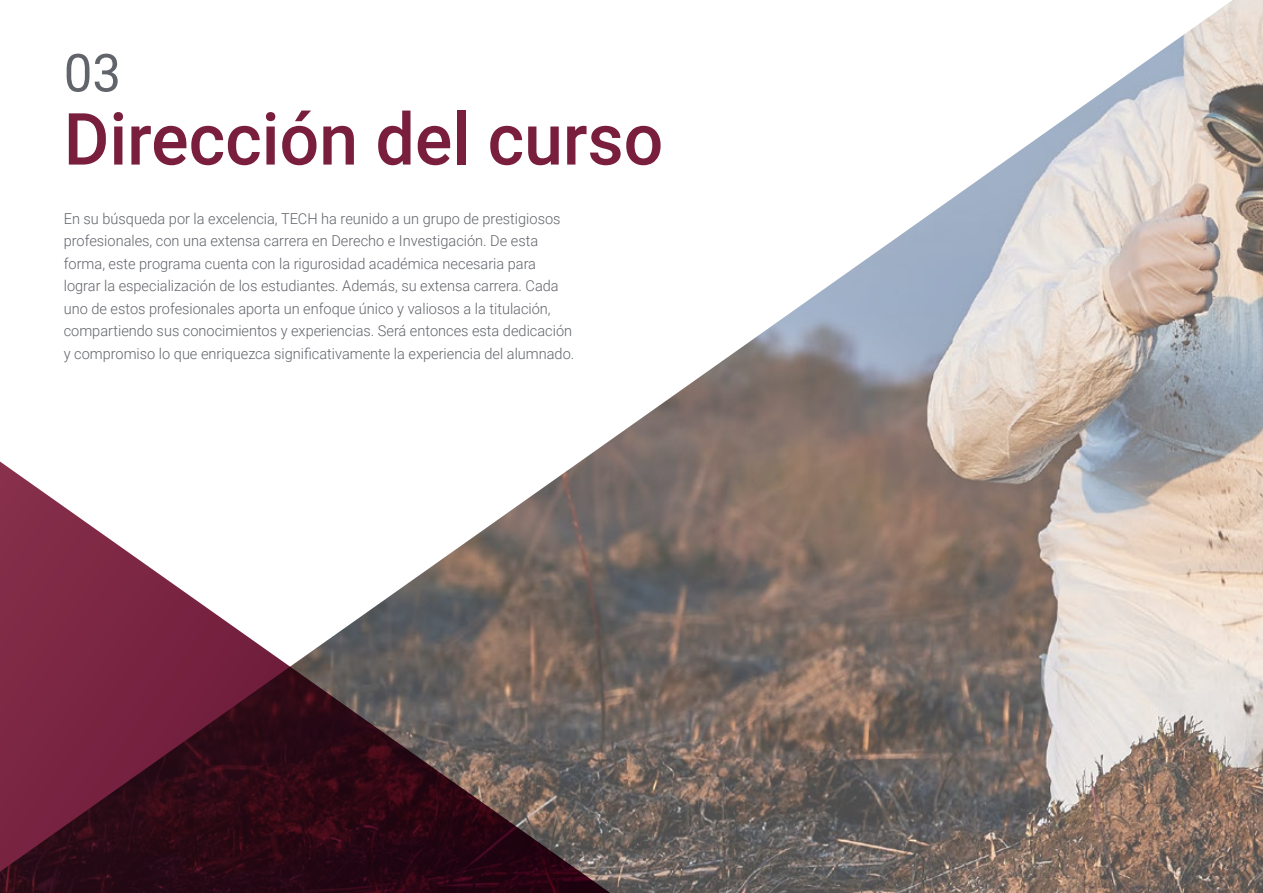
<style>
.page{position:relative;width:1263px;height:893px;background:#fff}
.page>*{position:absolute;margin:0;border:0;box-sizing:border-box;transform-origin:0 0}
.t1{font:500 72px "Roboto";color:#791e3c}
.t2{font:52.5px "Roboto";color:#61646a}
.t3{font:300 15px/22.5px "Roboto";color:#61646a}
</style>
<div class="page">
<img style="left:602px;top:0;width:661px;height:893px">
<svg style="left:0;top:446px;width:640px;height:447px"></svg>
<h2 class="t2" style="left:64px;top:36px;width:59px">03</h2>
<h1 class="t1" style="left:64px;top:89px;width:601px">Dirección del curso</h1>
<p class="t3" style="left:64px;top:207px;width:512px">En su búsqueda por la excelencia, TECH ha reunido a un grupo de prestigiosos profesionales, con una extensa carrera en Derecho e Investigación. De esta forma, este programa cuenta con la rigurosidad académica necesaria para lograr la especialización de los estudiantes. Además, su extensa carrera. Cada uno de estos profesionales aporta un enfoque único y valiosos a la titulación, compartiendo sus conocimientos y experiencias. Será entonces esta dedicación y compromiso lo que enriquezca significativamente la experiencia del alumnado.</p>
</div>
